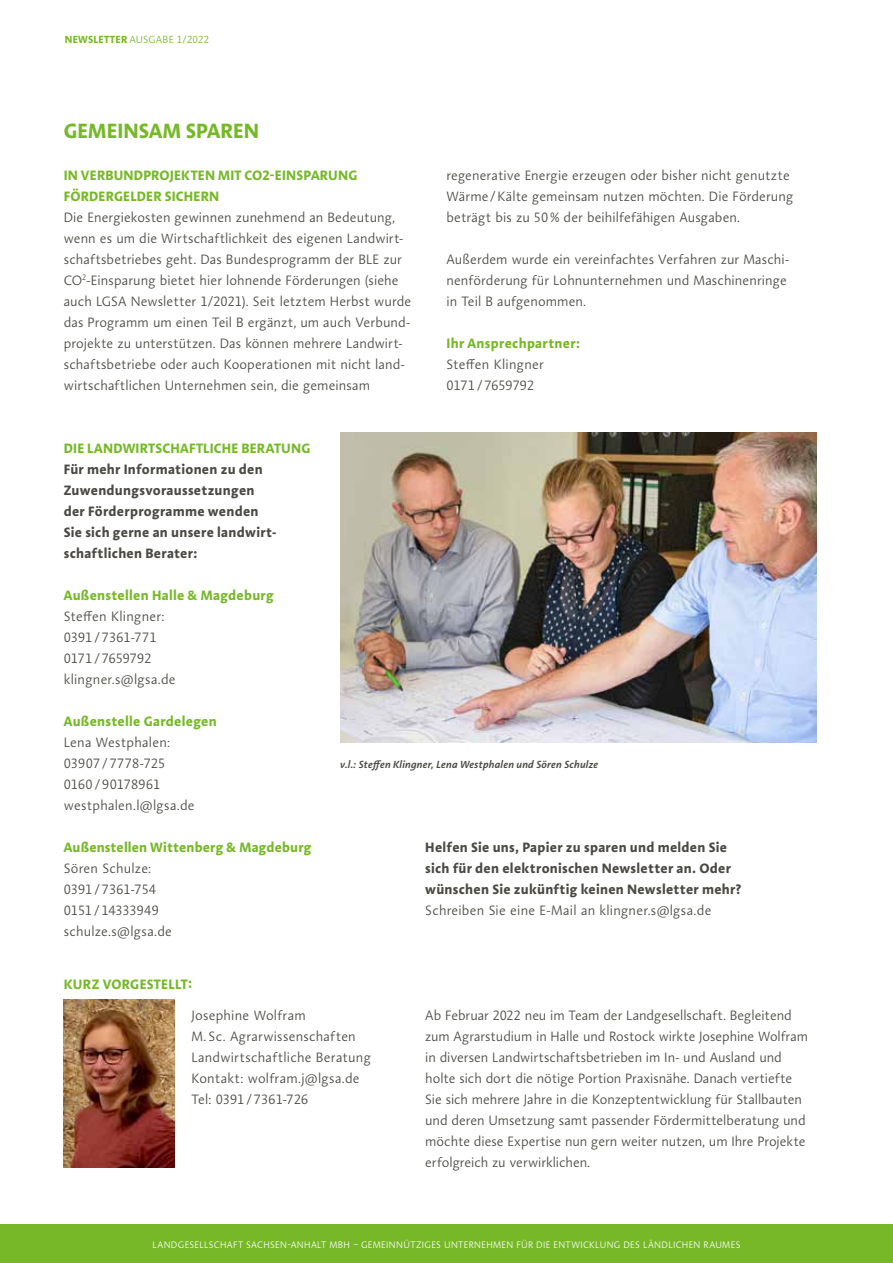
<style>
.page{position:relative;width:893px;height:1263px;background:#fff}
.page>*{position:absolute;margin:0;border:0;box-sizing:border-box;transform-origin:0 0}
.t1{font:700 21px "Aroma No 2 LT Pro";letter-spacing:.005em;color:#76b828}
.t2{font:300 13.8px/21px "Aroma No 2 LT Pro";letter-spacing:.005em;color:#494843}
.t3{font:700 13.8px/21px "Aroma No 2 LT Pro";letter-spacing:.02em;color:#494843}
.t4{font:700 13.8px/21px "Aroma No 2 LT Pro";letter-spacing:.015em;color:#76b828}
.t5{font:italic 600 10.5px "Aroma No 2 LT Pro";letter-spacing:.02em;color:#494843}
.t6{font:300 10.5px "Aroma No 2 LT Pro";letter-spacing:.01em;color:#76b828}
.t7{font:300 9.6px "Aroma No 2 LT Pro";letter-spacing:.035em;color:#fff}
.s1{font-weight:700}
</style>
<div class="page">
<div style="left:0;top:1225px;width:893px;height:38px;background:#76b828"></div>
<img style="left:340px;top:432px;width:476px;height:311px">
<img style="left:64px;top:999px;width:111px;height:168px">
<p class="t6" style="left:65px;top:32px;width:146px"><span class="s1">NEWSLETTER</span> AUSGABE 1/2022</p>
<h1 class="t1" style="left:64px;top:117px;width:197px">GEMEINSAM SPAREN</h1>
<p class="t4" style="left:64px;top:164px;width:295px">IN VERBUNDPROJEKTEN MIT CO2-EINSPARUNG<br>FÖRDERGELDER SICHERN</p>
<p class="t2" style="left:64px;top:207px;width:349px">Die Energiekosten gewinnen zunehmend an Bedeutung, wenn es um die Wirtschaftlichkeit des eigenen Landwirt&shy;schaftsbetriebes geht. Das Bundesprogramm der BLE zur CO<sup>2</sup>-Einsparung bietet hier lohnende Förderungen (siehe auch LGSA Newsletter 1/2021). Seit letztem Herbst wurde das Programm um einen Teil B ergänzt, um auch Verbund&shy;projekte zu unterstützen. Das können mehrere Landwirt&shy;schaftsbetriebe oder auch Kooperationen mit nicht land&shy;wirtschaftlichen Unternehmen sein, die gemeinsam</p>
<p class="t2" style="left:446px;top:165px;width:348px">regenerative Energie erzeugen oder bisher nicht genutzte<br>Wärme /Kälte gemeinsam nutzen möchten. Die Förderung beträgt bis zu 50% der beihilfefähigen Ausgaben.</p>
<p class="t2" style="left:446px;top:249px;width:344px">Außerdem wurde ein vereinfachtes Verfahren zur Maschi&shy;nenförderung für Lohnunternehmen und Maschinenringe in Teil B aufgenommen.</p>
<p class="t4" style="left:446px;top:332px;width:135px">Ihr Ansprechpartner:</p>
<p class="t2" style="left:446px;top:354px;width:99px">Steffen Klingner<br>0171 / 7659792</p>
<p class="t4" style="left:64px;top:437px;width:248px">DIE LANDWIRTSCHAFTLICHE BERATUNG</p>
<p class="t3" style="left:64px;top:458px;width:214px">Für mehr Informationen zu den<br>Zuwendungsvoraussetzungen der Förderprogramme wenden<br>Sie sich gerne an unsere landwirt&shy;schaftlichen Berater:</p>
<p class="t4" style="left:64px;top:584px;width:211px">Außenstellen Halle &amp; Magdeburg</p>
<p class="t2" style="left:64px;top:606px;width:113px">Steffen Klingner:<br>0391 / 7361-771<br>0171 / 7659792 klingner.s@lgsa.de</p>
<p class="t4" style="left:64px;top:710px;width:154px">Außenstelle Gardelegen</p>
<p class="t2" style="left:64px;top:732px;width:132px">Lena Westphalen:<br>03907 / 7778-725<br>0160 / 90178961 westphalen.l@lgsa.de</p>
<p class="t4" style="left:64px;top:836px;width:249px">Außenstellen Wittenberg &amp; Magdeburg</p>
<p class="t2" style="left:64px;top:858px;width:110px">Sören Schulze:<br>0391 / 7361-754<br>0151 / 14333949 schulze.s@lgsa.de</p>
<p class="t4" style="left:64px;top:973px;width:130px">KURZ VORGESTELLT:</p>
<p class="t5" style="left:340px;top:758px;width:260px">v.l.: Steffen Klingner, Lena Westphalen und Sören Schulze</p>
<p class="t3" style="left:425px;top:836px;width:317px">Helfen Sie uns, Papier zu sparen und melden Sie sich für den elektronischen Newsletter an. Oder wünschen Sie zukünftig keinen Newsletter mehr?</p>
<p class="t2" style="left:425px;top:900px;width:288px">Schreiben Sie eine E-Mail an klingner.s@lgsa.de</p>
<p class="t2" style="left:191px;top:1005px;width:181px">Josephine Wolfram<br>M. Sc. Agrarwissenschaften<br>Landwirtschaftliche Beratung<br>Kontakt: wolfram.j@lgsa.de<br>Tel: 0391 / 7361-726</p>
<p class="t2" style="left:425px;top:1005px;width:384px">Ab Februar 2022 neu im Team der Landgesellschaft. Begleitend zum Agrarstudium in Halle und Rostock wirkte Josephine Wolfram in diversen Landwirtschaftsbetrieben im In- und Ausland und holte sich dort die nötige Portion Praxisnähe. Danach vertiefte Sie sich mehrere Jahre in die Konzeptentwicklung für Stallbauten und deren Umsetzung samt passender Fördermittelberatung und möchte diese Expertise nun gern weiter nutzen, um Ihre Projekte erfolgreich zu verwirklichen.</p>
<p class="t7" style="left:153px;top:1238px;width:589px">LANDGESELLSCHAFT SACHSEN-ANHALT MBH – GEMEINNÜTZIGES UNTERNEHMEN FÜR DIE ENTWICKLUNG DES LÄNDLICHEN RAUMES</p>
</div>
